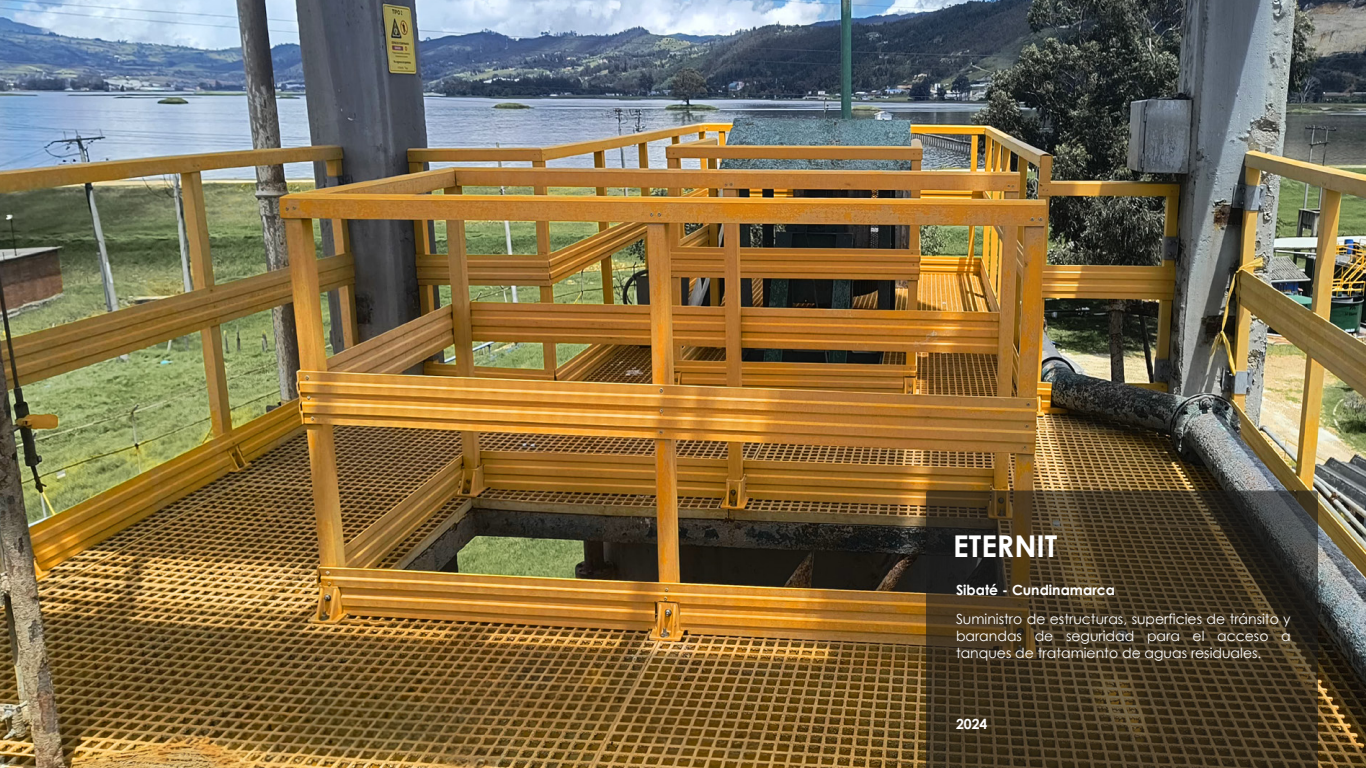
<style>
.page{position:relative;width:1366px;height:768px;background:#fff}
.page>*{position:absolute;margin:0;border:0;box-sizing:border-box;transform-origin:0 0}
.t1{font:700 30px "Century Gothic";color:#fff}
.t2{font:14px/16.8px "Century Gothic";color:#fff;text-align:justify}
.t3{font:700 14px "Century Gothic";color:#fff}
</style>
<div class="page">
<img style="left:0;top:0;width:1366px;height:768px">
<svg style="left:926px;top:490px;width:392px;height:278px"></svg>
<h1 class="t1" style="left:953px;top:523px;width:106px">ETERNIT</h1>
<p class="t3" style="left:956px;top:579px;width:161px">Sibaté - Cundinamarca</p>
<p class="t2" style="left:956px;top:611px;width:336px">Suministro de estructuras, superficies de tránsito y barandas de seguridad para el acceso a tanques de tratamiento de aguas residuales.</p>
<p class="t3" style="left:956px;top:713px;width:33px">2024</p>
</div>
